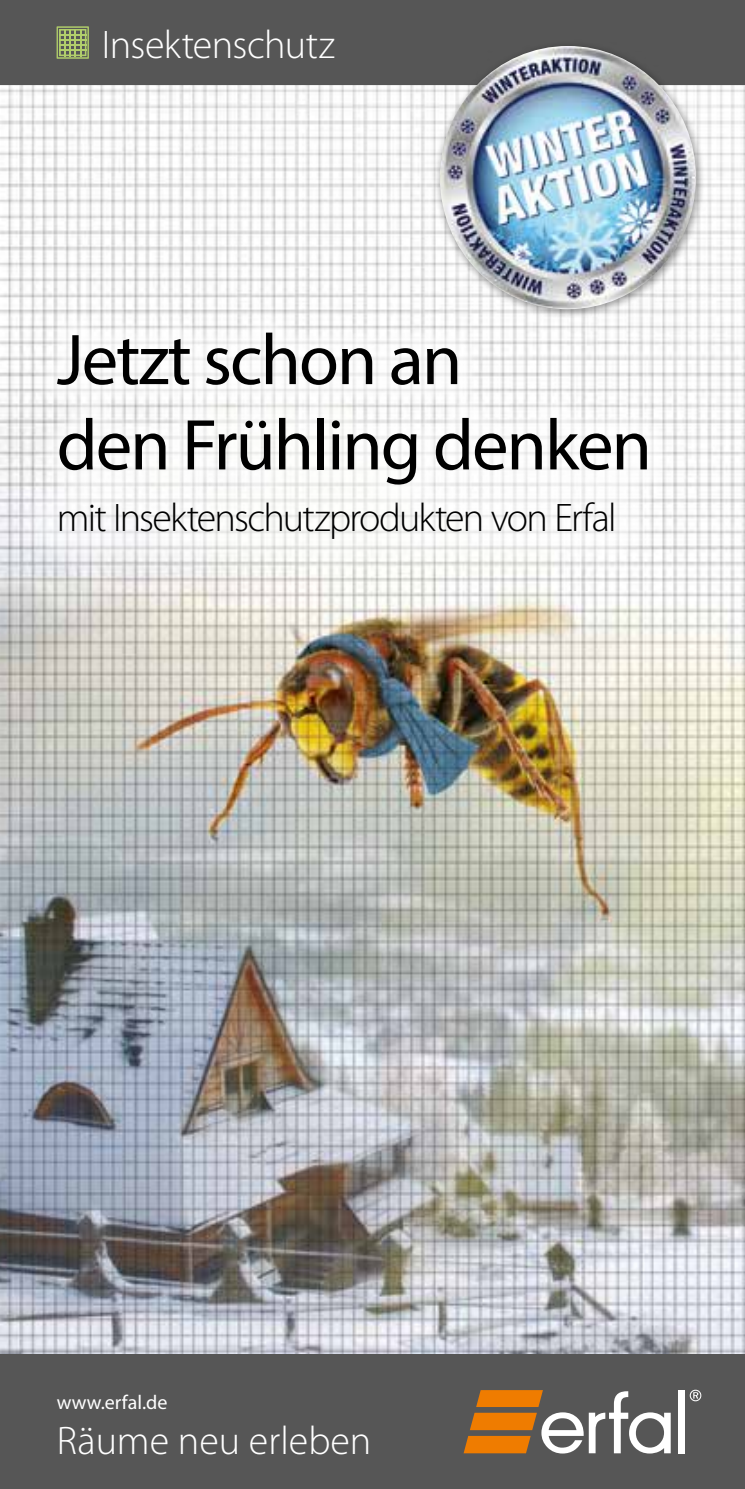
<style>
.page{position:relative;width:745px;height:1489px;background:#fff}
.page>*{position:absolute;margin:0;border:0;box-sizing:border-box;transform-origin:0 0}
.t1{font:72.5px/85.2px "Myriad Pro";letter-spacing:-.025em;color:#000}
.t2{font:300 40px "Myriad Pro";letter-spacing:-.045em;color:#000}
.t3{font:300 40px "Myriad Pro";color:#fff}
.t4{font:20px "Myriad Pro";color:#fff}
</style>
<div class="page">
<img style="left:0;top:85px;width:744px;height:1269px">
<div style="left:0;top:0;width:744px;height:85px;background:#565656"></div>
<svg style="left:57px;top:27px;width:32px;height:31px"></svg>
<div style="left:433px;top:40px;width:272px;height:278px;background:#000;opacity:.4"></div>
<img style="left:439px;top:46px;width:256px;height:263px">
<div style="left:12px;top:455px;width:648px;height:130px;background:#fff;opacity:.54"></div>
<div style="left:30px;top:305px;width:643px;height:206px;background:#fff;opacity:.58"></div>
<div style="left:0;top:1354px;width:744px;height:134px;background:#565656"></div>
<svg style="left:689px;top:1389px;width:11px;height:12px"></svg>
<div style="left:677px;top:1389px;width:7px;height:64px;background:#fff"></div>
<svg style="left:463px;top:1390px;width:207px;height:63px"></svg>
<p class="t3" style="left:102px;top:20px;width:234px">Insektenschutz</p>
<h1 class="t1" style="left:57px;top:316px;width:596px">Jetzt schon an<br>den Frühling denken</h1>
<p class="t2" style="left:57px;top:493px;width:561px">mit Insektenschutzprodukten von Erfal</p>
<p class="t4" style="left:57px;top:1389px;width:112px">www.erfal.de</p>
<p class="t3" style="left:57px;top:1415px;width:316px">Räume neu erleben</p>
</div>
